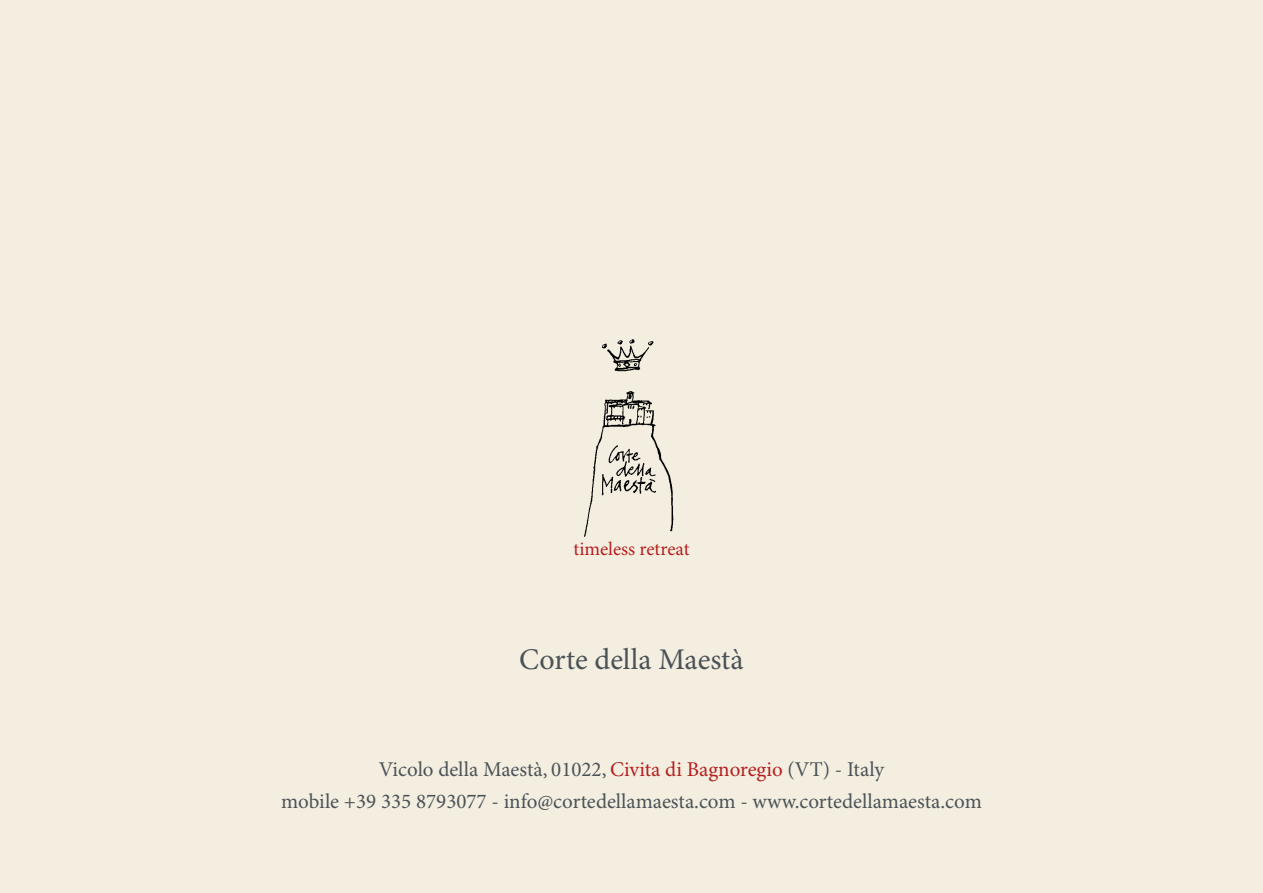
<style>
.page{position:relative;width:1263px;height:893px;background:#f3eee0}
.page>*{position:absolute;margin:0;border:0;box-sizing:border-box;transform-origin:0 0}
.t1{font:30px "Minion Pro";color:#4b5256}
.t2{font:21px/32px "Minion Pro";color:#4b5256;text-align:center}
.t3{font:19.2px "Minion Pro";color:#b51f1f}
.s1{color:#b51f1f}
</style>
<div class="page">
<img style="left:584px;top:339px;width:90px;height:198px">
<p class="t3" style="left:573px;top:537px;width:118px">timeless retreat</p>
<h1 class="t1" style="left:519px;top:641px;width:226px">Corte della Maestà</h1>
<p class="t2" style="left:281px;top:754px;width:702px">Vicolo della Maestà, 01022, <span class="s1">Civita di Bagnoregio</span> (VT) - Italy<br>mobile +39 335 8793077 - info@cortedellamaesta.com - www.cortedellamaesta.com</p>
</div>
